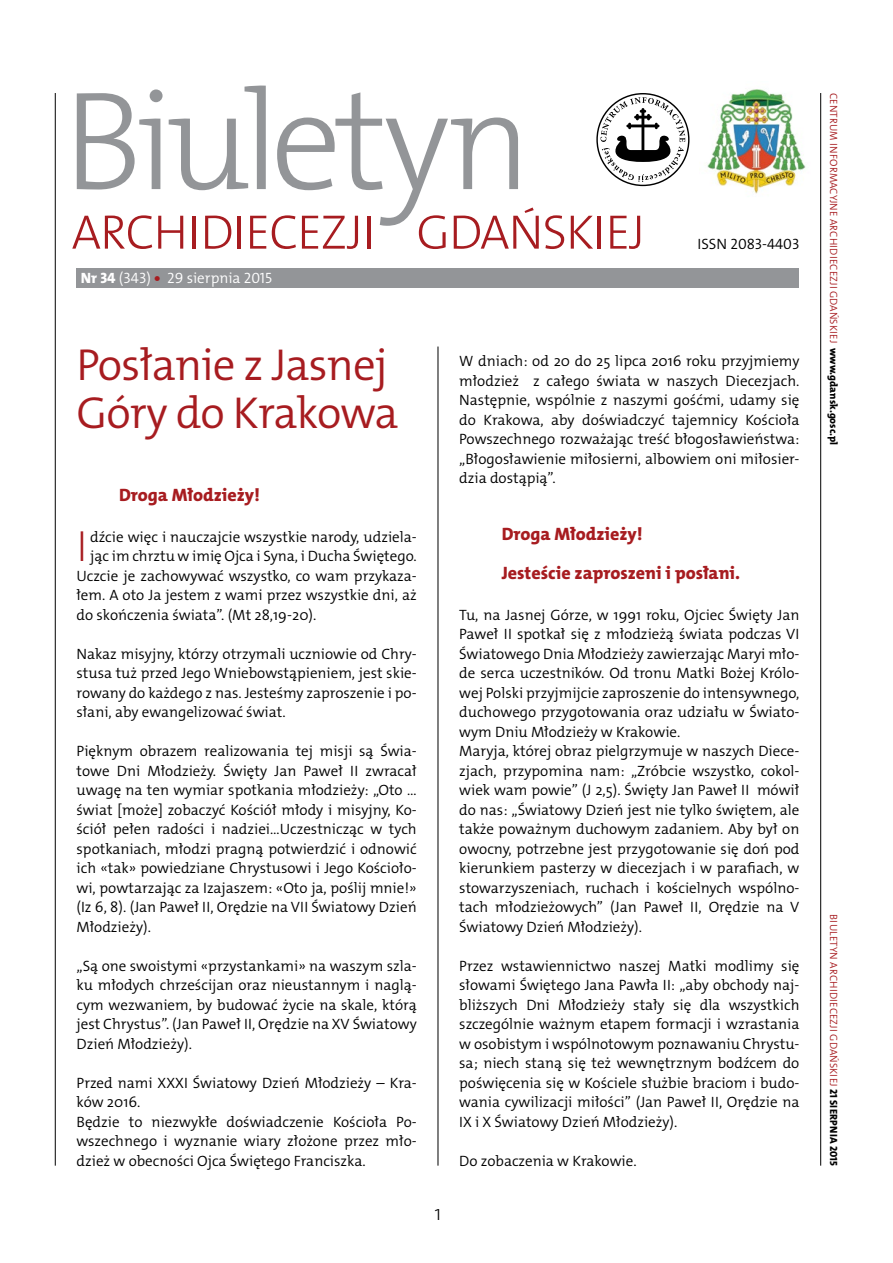
<style>
.page{position:relative;width:893px;height:1263px;background:#fff}
.page>*{position:absolute;margin:0;border:0;box-sizing:border-box;transform-origin:0 0}
.t1{font:45px/48px "The Mix HP4 Se Lig";letter-spacing:-.02em;color:#a71c20}
.t2{font:43.95px "The Mix HP2 Ex Lig";color:#a71c20}
.t3{font:21px "The Mix HP2 Ex Lig";color:#000}
.t4{font:18px/39px "The Mix HP8 Ex Bld";color:#a71c20}
.t5{font:15px/19.5px "The Mix HP4 Se Lig";color:#000;text-align:justify}
.t6{font:15px "The Mix HP4 Se Lig";color:#fff}
.t7{font:10.5px "The Mix HP4 Se Lig";letter-spacing:.015em;color:#a71c20}
.s1{font-family:"The Mix HP8 Ex Bld"}
.s2{font-family:"The Mix HP8 Ex Bld";color:#a71c20}
.s3{font-family:"The Mix HP8 Ex Bld";color:#000}
</style>
<div class="page">
<hr style="left:55px;top:93px;width:1px;height:1073px;background:#000">
<hr style="left:438px;top:347px;width:1px;height:819px;background:#000">
<hr style="left:820px;top:93px;width:1px;height:1073px;background:#000">
<svg style="left:77px;top:89px;width:86px;height:100px"></svg>
<svg style="left:169px;top:85px;width:97px;height:105px"></svg>
<svg style="left:72px;top:215px;width:80px;height:34px"></svg>
<svg style="left:158px;top:216px;width:25px;height:33px"></svg>
<hr style="left:193px;top:216px;width:3px;height:33px;background:#a71c20">
<svg style="left:205px;top:216px;width:26px;height:33px"></svg>
<hr style="left:238px;top:216px;width:3px;height:33px;background:#a71c20">
<svg style="left:250px;top:216px;width:16px;height:33px"></svg>
<svg style="left:272px;top:92px;width:267px;height:157px"></svg>
<svg style="left:545px;top:215px;width:19px;height:34px"></svg>
<svg style="left:571px;top:216px;width:22px;height:33px"></svg>
<hr style="left:598px;top:216px;width:3px;height:33px;background:#a71c20">
<svg style="left:610px;top:216px;width:30px;height:33px"></svg>
<img style="left:707px;top:89px;width:99px;height:105px">
<svg style="left:596px;top:93px;width:93px;height:93px"></svg>
<div style="left:77px;top:268px;width:722px;height:20px;background:#939598"></div>
<p class="t6" style="left:81px;top:268px;width:193px"><span class="s1">Nr 34</span> (343) <span class="s2">•</span> 29 sierpnia 2015</p>
<p class="t5" style="left:697px;top:234px;width:103px">ISSN 2083-4403</p>
<h1 class="t1" style="left:77px;top:341px;width:324px">Posłanie z Jasnej<br>Góry do Krakowa</h1>
<p class="t4" style="left:119px;top:476px;width:142px">Droga Młodzieży!</p>
<h2 class="t2" style="left:77px;top:518px;width:13px">I</h2>
<p class="t5" style="left:90px;top:527px;width:328px">dźcie więc i nauczajcie wszystkie narody, udziela-</p>
<p class="t5" style="left:90px;top:546px;width:328px">jąc im chrztu w imię Ojca i Syna, i Ducha Świętego.</p>
<p class="t5" style="left:77px;top:566px;width:342px">Uczcie je zachowywać wszystko, co wam przykaza-</p>
<p class="t5" style="left:77px;top:585px;width:342px">łem. A oto Ja jestem z wami przez wszystkie dni, aż</p>
<p class="t5" style="left:77px;top:605px;width:241px">do skończenia świata”. (Mt 28,19-20).</p>
<p class="t5" style="left:77px;top:644px;width:342px">Nakaz misyjny, którzy otrzymali uczniowie od Chry&shy;stusa tuż przed Jego Wniebowstąpieniem, jest skie&shy;rowany do każdego z nas. Jesteśmy zaproszenie i po&shy;słani, aby ewangelizować świat.</p>
<p class="t5" style="left:77px;top:741px;width:342px">Pięknym obrazem realizowania tej misji są Świa&shy;towe Dni Młodzieży. Święty Jan Paweł II zwracał uwagę na ten wymiar spotkania młodzieży: „Oto … świat [może] zobaczyć Kościół młody i misyjny, Ko&shy;ściół pełen radości i nadziei…Uczestnicząc w tych spotkaniach, młodzi pragną potwierdzić i odnowić ich «tak» powiedziane Chrystusowi i Jego Kościoło&shy;wi, powtarzając za Izajaszem: «Oto ja, poślij mnie!» (Iz 6, 8). (Jan Paweł II, Orędzie na VII Światowy Dzień Młodzieży).</p>
<p class="t5" style="left:77px;top:956px;width:342px">„Są one swoistymi «przystankami» na waszym szla&shy;ku młodych chrześcijan oraz nieustannym i naglą&shy;cym wezwaniem, by budować życie na skale, którą jest Chrystus”. (Jan Paweł II, Orędzie na XV Światowy Dzień Młodzieży).</p>
<p class="t5" style="left:77px;top:1073px;width:342px;text-align:left">Przed nami XXXI Światowy Dzień Młodzieży – Kra&shy;ków 2016.<br>Będzie to niezwykłe doświadczenie Kościoła Po&shy;wszechnego i wyznanie wiary złożone przez mło&shy;dzież w obecności Ojca Świętego Franciszka.</p>
<h3 class="t3" style="left:434px;top:1199px;width:9px">1</h3>
<p class="t5" style="left:459px;top:351px;width:342px">W dniach: od 20 do 25 lipca 2016 roku przyjmiemy młodzież z całego świata w naszych Diecezjach.<br>Następnie, wspólnie z naszymi gośćmi, udamy się do Krakowa, aby doświadczyć tajemnicy Kościoła Powszechnego rozważając treść błogosławieństwa: „Błogosławienie miłosierni, albowiem oni miłosier&shy;dzia dostąpią”.</p>
<p class="t4" style="left:502px;top:515px;width:240px">Droga Młodzieży!<br>Jesteście zaproszeni i posłani.</p>
<p class="t5" style="left:459px;top:605px;width:342px;text-align:left">Tu, na Jasnej Górze, w 1991 roku, Ojciec Święty Jan Paweł II spotkał się z młodzieżą świata podczas VI Światowego Dnia Młodzieży zawierzając Maryi mło&shy;de serca uczestników. Od tronu Matki Bożej Królo&shy;wej Polski przyjmijcie zaproszenie do intensywnego, duchowego przygotowania oraz udziału w Świato&shy;wym Dniu Młodzieży w Krakowie.<br>Maryja, której obraz pielgrzymuje w naszych Diece&shy;zjach, przypomina nam: „Zróbcie wszystko, cokol&shy;wiek wam powie” (J 2,5). Święty Jan Paweł II mówił do nas: „Światowy Dzień jest nie tylko świętem, ale także poważnym duchowym zadaniem. Aby był on owocny, potrzebne jest przygotowanie się doń pod kierunkiem pasterzy w diecezjach i w parafiach, w stowarzyszeniach, ruchach i kościelnych wspólno&shy;tach młodzieżowych” (Jan Paweł II, Orędzie na V Światowy Dzień Młodzieży).</p>
<p class="t5" style="left:459px;top:956px;width:342px">Przez wstawiennictwo naszej Matki modlimy się słowami Świętego Jana Pawła II: „aby obchody naj&shy;bliższych Dni Młodzieży stały się dla wszystkich szczególnie ważnym etapem formacji i wzrastania w osobistym i wspólnotowym poznawaniu Chrystu&shy;sa; niech staną się też wewnętrznym bodźcem do poświęcenia się w Kościele służbie braciom i budo&shy;wania cywilizacji miłości” (Jan Paweł II, Orędzie na IX i X Światowy Dzień Młodzieży).</p>
<p class="t5" style="left:459px;top:1151px;width:179px">Do zobaczenia w Krakowie.</p>
<p class="t7" style="left:840px;top:93px;width:354px;rotate:90deg">Centrum Informacyjne Archi di ecezji Gdański ej <span class="s3">www.gdansk.gosc.pl</span></p>
<p class="t7" style="left:840px;top:914px;width:253px;rotate:90deg">Bi uletyn Archi di ecezji Gdański ej <span class="s3">21 sierpnia 2015</span></p>
</div>
